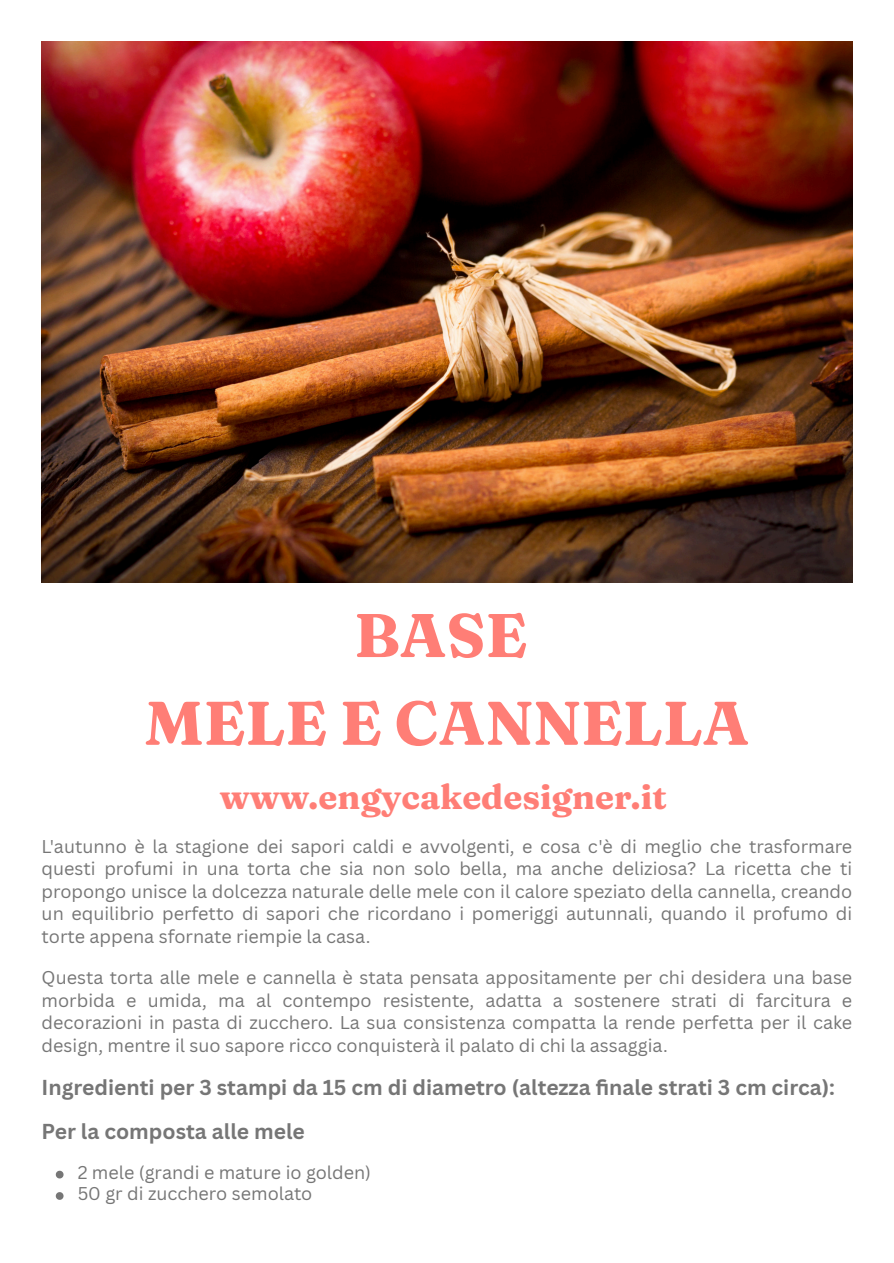
<style>
.page{position:relative;width:894px;height:1263px;background:#fff}
.page>*{position:absolute;margin:0;border:0;box-sizing:border-box;transform-origin:0 0}
.t1{font:700 61.5px "Fraunces 9 pt";color:#ff7e76}
.t2{font:700 34.5px "Fraunces 9 pt";color:#ff7e76}
.t3{font:700 21px "Canva Sans";color:#767676}
.t4{font:18px/22.5px "Canva Sans";color:#767676;text-align:justify}
</style>
<div class="page">
<img style="left:42px;top:42px;width:810px;height:541px">
<svg style="left:56px;top:1171px;width:7px;height:7px"></svg>
<svg style="left:56px;top:1192px;width:7px;height:8px"></svg>
<h1 class="t1" style="left:354px;top:597px;width:174px">BASE</h1>
<h1 class="t1" style="left:144px;top:685px;width:606px">MELE E CANNELLA</h1>
<h2 class="t2" style="left:220px;top:775px;width:448px">www.engycakedesigner.it</h2>
<p class="t4" style="left:42px;top:835px;width:811px">L'autunno è la stagione dei sapori caldi e avvolgenti, e cosa c'è di meglio che trasformare questi profumi in una torta che sia non solo bella, ma anche deliziosa? La ricetta che ti propongo unisce la dolcezza naturale delle mele con il calore speziato della cannella, creando un equilibrio perfetto di sapori che ricordano i pomeriggi autunnali, quando il profumo di torte appena sfornate riempie la casa.</p>
<p class="t4" style="left:42px;top:966px;width:811px">Questa torta alle mele e cannella è stata pensata appositamente per chi desidera una base morbida e umida, ma al contempo resistente, adatta a sostenere strati di farcitura e decorazioni in pasta di zucchero. La sua consistenza compatta la rende perfetta per il cake design, mentre il suo sapore ricco conquisterà il palato di chi la assaggia.</p>
<h3 class="t3" style="left:42px;top:1072px;width:794px">Ingredienti per 3 stampi da 15 cm di diametro (altezza fi nale strati 3 cm circa):</h3>
<h3 class="t3" style="left:42px;top:1116px;width:265px">Per la composta alle mele</h3>
<p class="t4" style="left:78px;top:1161px;width:295px">2 mele (grandi e mature io golden)</p>
<p class="t4" style="left:78px;top:1182px;width:236px">50 gr di zucchero semolato</p>
</div>
